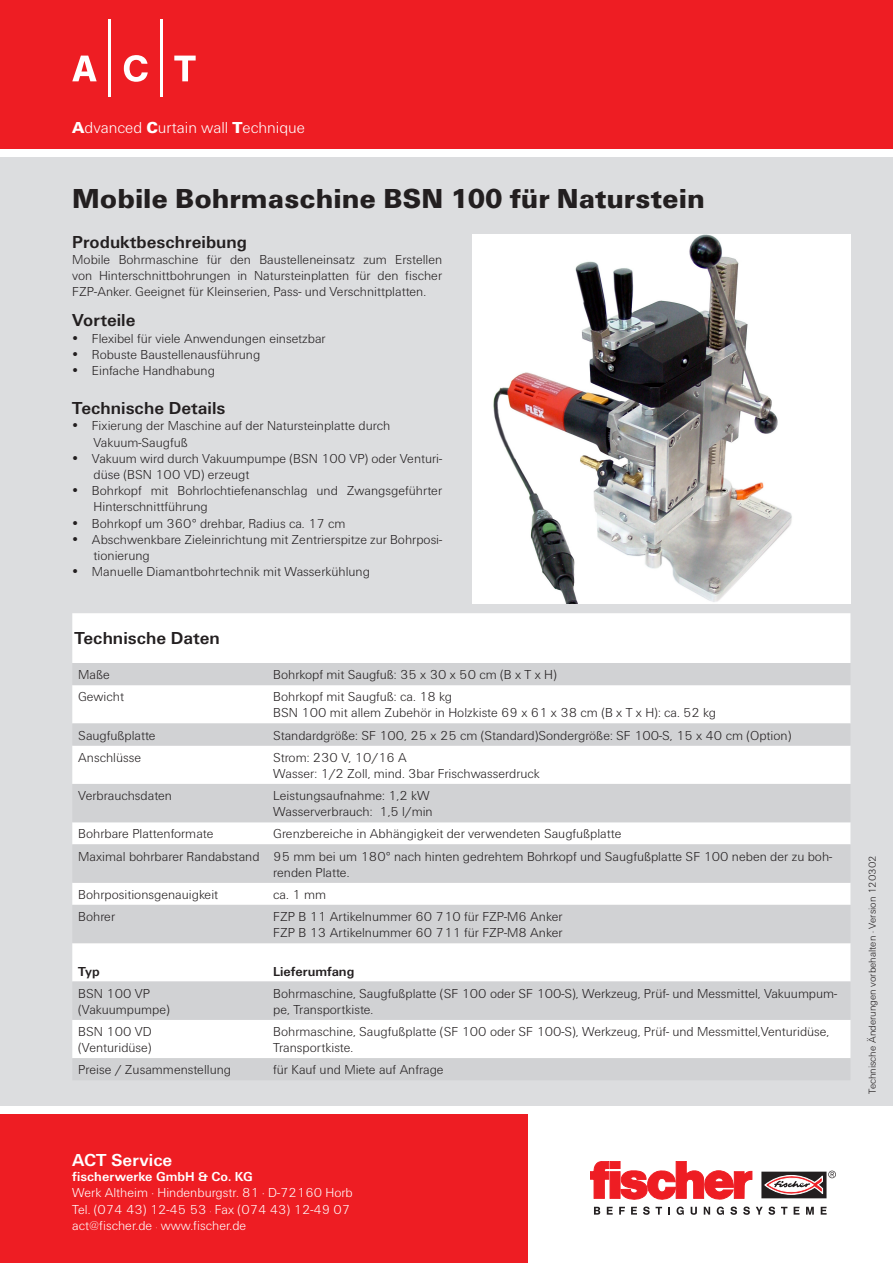
<style>
.page{position:relative;width:893px;height:1263px;background:#fff}
.page>*{position:absolute;margin:0;border:0;box-sizing:border-box;transform-origin:0 0}
.t1{font:900 28.5px "Fi We";color:#231f20}
.t2{font:700 18px "Fi We";color:#231f20}
.t3{font:700 18px "Fi We";color:#fff}
.t4{font:300 16.5px "Fi We";color:#fff}
.t5{font:300 13.5px/16.2px "Fi We";color:#231f20}
.t6{font:300 13.5px "Fi We";color:#fff}
.t7{font:700 13.5px "Fi We";color:#fff}
.t8{font:700 13.5px "Fi We";color:#231f20}
.t9{font:300 10.5px "Fi We";color:#231f20}
.s1{font-weight:900}
.s2{font-size:9px}
</style>
<div class="page">
<div style="left:0;top:157px;width:893px;height:949px;background:#dcdddf"></div>
<div style="left:0;top:0;width:893px;height:149px;background:#ee1d23"></div>
<div style="left:0;top:1114px;width:527px;height:149px;background:#ee1d23"></div>
<hr style="left:108px;top:20px;width:3px;height:77px;background:#fff">
<hr style="left:160px;top:20px;width:2px;height:77px;background:#fff">
<svg style="left:72px;top:56px;width:25px;height:25px"></svg>
<svg style="left:124px;top:55px;width:24px;height:27px"></svg>
<svg style="left:174px;top:56px;width:22px;height:25px"></svg>
<svg style="left:590px;top:1161px;width:19px;height:38px"></svg>
<div style="left:610px;top:1172px;width:10px;height:26px;background:#ee1d23"></div>
<div style="left:610px;top:1161px;width:10px;height:7px;background:#ee1d23"></div>
<svg style="left:594px;top:1207px;width:6px;height:8px"></svg>
<svg style="left:607px;top:1207px;width:6px;height:7px"></svg>
<svg style="left:619px;top:1161px;width:217px;height:54px"></svg>
<div style="left:72px;top:613px;width:778px;height:50px;background:#fff"></div>
<svg style="left:72px;top:663px;width:778px;height:417px;fill:#d1d2d4"></svg>
<img style="left:472px;top:234px;width:378px;height:370px">
<p class="t4" style="left:72px;top:119px;width:234px"><span class="s1">A</span>dvanced <span class="s1">C</span>urtain wall <span class="s1">T</span>echnique</p>
<p class="t1" style="left:72px;top:183px;width:634px">Mobile Bohrmaschine BSN 100 für Naturstein</p>
<p class="t2" style="left:72px;top:231px;width:176px">Produktbeschreibung</p>
<p class="t5" style="left:72px;top:251px;width:371px;text-align:justify">Mobile Bohrmaschine für den Baustelleneinsatz zum Erstellen von Hinterschnittbohrungen in Natursteinplatten für den fischer FZP-Anker. Geeignet für Kleinserien, Pass- und Verschnittplatten.</p>
<p class="t2" style="left:72px;top:310px;width:65px">Vorteile</p>
<p class="t5" style="left:72px;top:330px;width:255px">• Flexibel für viele Anwendungen einsetzbar</p>
<p class="t5" style="left:72px;top:346px;width:190px">• Robuste Baustellenausführung</p>
<p class="t5" style="left:72px;top:363px;width:144px">• Einfache Handhabung</p>
<p class="t2" style="left:72px;top:398px;width:155px">Technische Details</p>
<p class="t5" style="left:72px;top:418px;width:319px">• Fixierung der Maschine auf der Natursteinplatte durch</p>
<p class="t5" style="left:94px;top:434px;width:96px">Vakuum-Saugfuß</p>
<p class="t5" style="left:94px;top:450px;width:350px;text-indent:-21px">• Vakuum wird durch Vakuumpumpe (BSN 100 VP) oder Venturi&shy;düse (BSN 100 VD) erzeugt</p>
<p class="t5" style="left:94px;top:483px;width:350px;text-indent:-21px">• Bohrkopf mit Bohrlochtiefenanschlag und Zwangsgeführter<br>Hinterschnittführung</p>
<p class="t5" style="left:72px;top:515px;width:275px">• Bohrkopf um 360° drehbar, Radius ca. 17 cm</p>
<p class="t5" style="left:94px;top:531px;width:350px;text-indent:-21px">• Abschwenkbare Zieleinrichtung mit Zentrierspitze zur Bohrposi&shy;tionierung</p>
<p class="t5" style="left:72px;top:564px;width:299px">• Manuelle Diamantbohrtechnik mit Wasserkühlung</p>
<p class="t2" style="left:74px;top:628px;width:147px">Technische Daten</p>
<p class="t5" style="left:78px;top:667px;width:33px">Maße</p>
<p class="t5" style="left:273px;top:667px;width:285px">Bohrkopf mit Saugfuß: 35 x 30 x 50 cm (B x T x H)</p>
<p class="t5" style="left:78px;top:689px;width:47px">Gewicht</p>
<p class="t5" style="left:273px;top:689px;width:180px">Bohrkopf mit Saugfuß: ca. 18 kg</p>
<p class="t5" style="left:273px;top:705px;width:444px">BSN 100 mit allem Zubehör in Holzkiste 69 x 61 x 38 cm (B x T x H): ca. 52 kg</p>
<p class="t5" style="left:78px;top:727px;width:79px">Saugfußplatte</p>
<p class="t5" style="left:273px;top:727px;width:520px">Standardgröße: SF 100, 25 x 25 cm (Standard)Sondergröße: SF 100-S, 15 x 40 cm (Option)</p>
<p class="t5" style="left:78px;top:749px;width:64px">Anschlüsse</p>
<p class="t5" style="left:273px;top:749px;width:135px">Strom: 230 V, 10/16 A</p>
<p class="t5" style="left:273px;top:765px;width:268px">Wasser: 1/2 Zoll, mind. 3bar Frischwasserdruck</p>
<p class="t5" style="left:78px;top:788px;width:95px">Verbrauchsdaten</p>
<p class="t5" style="left:273px;top:788px;width:158px">Leistungsaufnahme: 1,2 kW</p>
<p class="t5" style="left:273px;top:804px;width:161px">Wasserverbrauch: 1,5 l/min</p>
<p class="t5" style="left:78px;top:826px;width:137px">Bohrbare Plattenformate</p>
<p class="t5" style="left:273px;top:826px;width:350px">Grenzbereiche in Abhängigkeit der verwendeten Saugfußplatte</p>
<p class="t5" style="left:78px;top:848px;width:183px">Maximal bohrbarer Randabstand</p>
<p class="t5" style="left:273px;top:848px;width:560px">95 mm bei um 180° nach hinten gedrehtem Bohrkopf und Saugfußplatte SF 100 neben der zu boh&shy;renden Platte.</p>
<p class="t5" style="left:78px;top:886px;width:141px">Bohrpositionsgenauigkeit</p>
<p class="t5" style="left:273px;top:886px;width:54px">ca. 1 mm</p>
<p class="t5" style="left:78px;top:908px;width:38px">Bohrer</p>
<p class="t5" style="left:273px;top:908px;width:291px">FZP B 11 Artikelnummer 60 710 für FZP-M6 Anker</p>
<p class="t5" style="left:273px;top:925px;width:291px">FZP B 13 Artikelnummer 60 711 für FZP-M8 Anker</p>
<p class="t8" style="left:78px;top:963px;width:23px">Typ</p>
<p class="t8" style="left:273px;top:963px;width:83px">Lieferumfang</p>
<p class="t5" style="left:78px;top:985px;width:73px">BSN 100 VP</p>
<p class="t5" style="left:78px;top:1001px;width:93px">(Vakuumpumpe)</p>
<p class="t5" style="left:273px;top:985px;width:565px">Bohrmaschine, Saugfußplatte (SF 100 oder SF 100-S), Werkzeug, Prüf- und Messmittel, Vakuumpum&shy;pe, Transportkiste.</p>
<p class="t5" style="left:78px;top:1023px;width:75px">BSN 100 VD</p>
<p class="t5" style="left:78px;top:1040px;width:75px">(Venturidüse)</p>
<p class="t5" style="left:273px;top:1023px;width:558px">Bohrmaschine, Saugfußplatte (SF 100 oder SF 100-S), Werkzeug, Prüf- und Messmittel,Venturidüse,<br>Transportkiste.</p>
<p class="t5" style="left:78px;top:1062px;width:154px">Preise / Zusammenstellung</p>
<p class="t5" style="left:273px;top:1062px;width:172px">für Kauf und Miete auf Anfrage</p>
<p class="t3" style="left:72px;top:1150px;width:102px">ACT Service</p>
<p class="t7" style="left:72px;top:1169px;width:182px">fischerwerke GmbH &amp; Co. KG</p>
<p class="t6" style="left:72px;top:1185px;width:282px">Werk Altheim · Hindenburgstr. 81 · D-72160 Horb</p>
<p class="t6" style="left:72px;top:1202px;width:279px">Tel. (074 43) 12-45 53 <span class="s2">·</span> Fax (074 43) 12-49 07</p>
<p class="t6" style="left:72px;top:1218px;width:176px">act@fischer.de <span class="s2">·</span> www.fischer.de</p>
<p class="t9" style="left:866px;top:1094px;width:240px;rotate:-90deg">Technische Änderungen vorbehalten · Version 120302</p>
</div>
